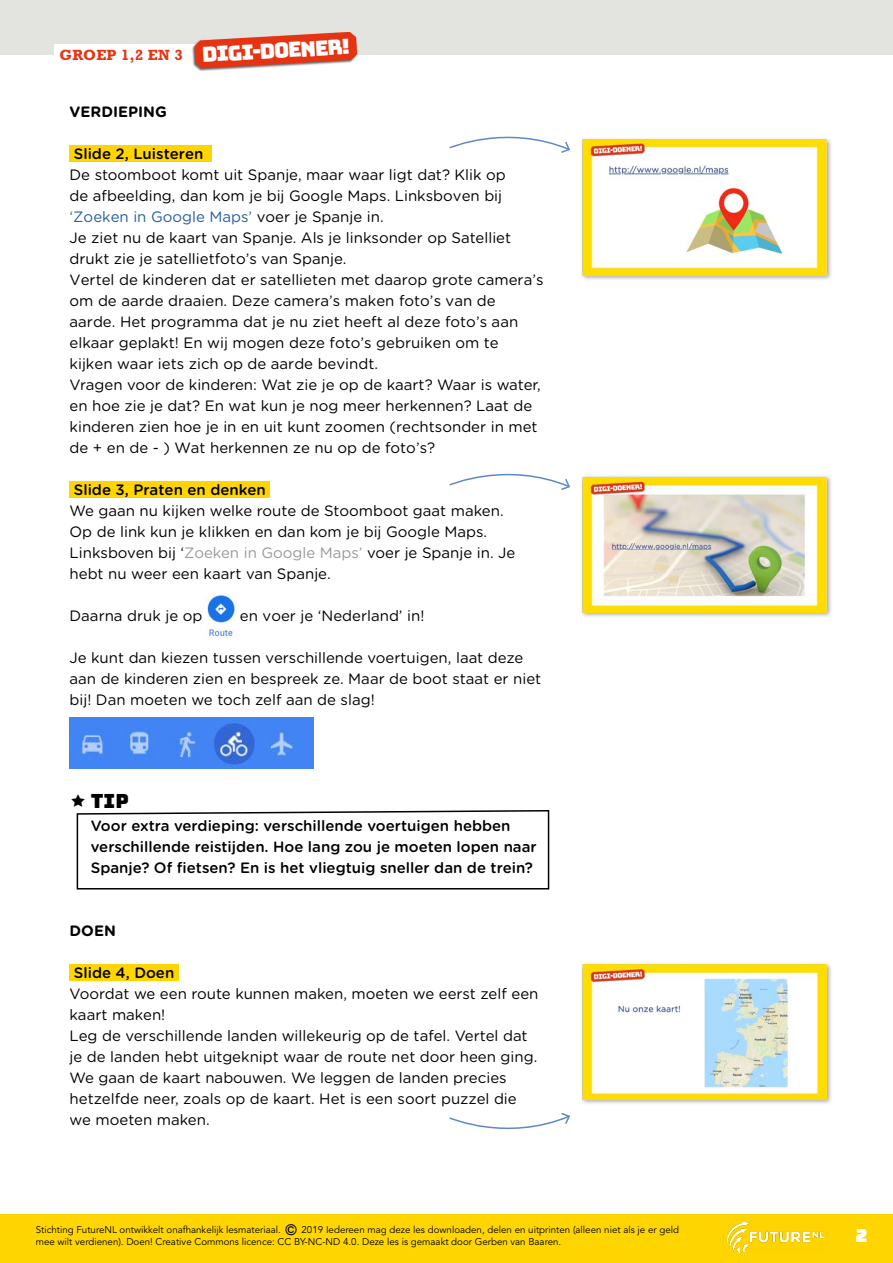
<style>
.page{position:relative;width:893px;height:1263px;background:#fff}
.page>*{position:absolute;margin:0;border:0;box-sizing:border-box;transform-origin:0 0}
.t1{font:20.85px "Bungee";color:#fff}
.t2{font:19.5px "Bungee";color:#000}
.t3{font:18px "Bungee";color:#000}
.t4{font:18px "Bungee";color:#fff}
.t5{font:15px/21px "Gotham Rounded";color:#000}
.t6{font:500 15px/21px "Gotham Rounded";color:#000}
.t7{font:700 15px "Gotham Rounded";color:#000}
.t8{font:700 15px "Rockwell Std";letter-spacing:.02em;color:#e63312}
.t9{font:9.75px/11.7px "Avenir LT Std";color:#000}
.s1{color:#275e9e}
.s2{color:#999}
.s3{font-weight:500;font-size:15px}
</style>
<div class="page">
<div style="left:0;top:0;width:893px;height:55px;background:#e3e3df"></div>
<div style="left:0;top:1214px;width:893px;height:49px;background:#ffd500"></div>
<img style="left:727px;top:1222px;width:97px;height:31px">
<div style="left:54px;top:44px;width:164px;height:21px;background:#fff"></div>
<div style="left:192px;top:32px;width:166px;height:40px;background:#000;opacity:.6"></div>
<svg style="left:194px;top:32px;width:163px;height:36px"></svg>
<div style="left:70px;top:145px;width:142px;height:17px;background:#ffd500"></div>
<div style="left:70px;top:481px;width:200px;height:17px;background:#ffd500"></div>
<div style="left:70px;top:964px;width:109px;height:17px;background:#ffd500"></div>
<div style="left:579px;top:137px;width:253px;height:144px;background:#000;opacity:.35"></div>
<img style="left:583px;top:140px;width:243px;height:135px">
<div style="left:579px;top:474px;width:253px;height:144px;background:#000;opacity:.35"></div>
<img style="left:583px;top:477px;width:243px;height:135px">
<div style="left:579px;top:961px;width:253px;height:144px;background:#000;opacity:.35"></div>
<img style="left:583px;top:964px;width:243px;height:135px">
<svg style="left:449px;top:136px;width:121px;height:17px"></svg>
<svg style="left:449px;top:473px;width:121px;height:17px"></svg>
<svg style="left:449px;top:1112px;width:121px;height:18px"></svg>
<img style="left:69px;top:717px;width:245px;height:52px">
<img style="left:207px;top:595px;width:28px;height:43px">
<svg style="left:76px;top:810px;width:474px;height:80px"></svg>
<p class="t8" style="left:59px;top:46px;width:125px">GROEP 1,2 EN 3</p>
<h1 class="t1" style="left:202px;top:42px;width:150px;rotate:-3deg">digi-doener!</h1>
<p class="t7" style="left:70px;top:100px;width:99px">VERDIEPING</p>
<p class="t6" style="left:74px;top:142px;width:131px">Slide 2, Luisteren</p>
<p class="t5" style="left:70px;top:163px;width:475px">De stoomboot komt uit Spanje, maar waar ligt dat? Klik op<br>de afbeelding, dan kom je bij Google Maps. Linksboven bij <span class="s1">‘Zoeken in Google Maps’</span> voer je Spanje in.<br>Je ziet nu de kaart van Spanje. Als je linksonder op Satelliet drukt zie je satellietfoto’s van Spanje.<br>Vertel de kinderen dat er satellieten met daarop grote camera’s om de aarde draaien. Deze camera’s maken foto’s van de aarde. Het programma dat je nu ziet heeft al deze foto’s aan elkaar geplakt! En wij mogen deze foto’s gebruiken om te kijken waar iets zich op de aarde bevindt.<br>Vragen voor de kinderen: Wat zie je op de kaart? Waar is water, en hoe zie je dat? En wat kun je nog meer herkennen? Laat de kinderen zien hoe je in en uit kunt zoomen (rechtsonder in met de + en de - ) Wat herkennen ze nu op de foto’s?</p>
<p class="t6" style="left:74px;top:478px;width:193px">Slide 3, Praten en denken</p>
<p class="t5" style="left:70px;top:499px;width:447px">We gaan nu kijken welke route de Stoomboot gaat maken.<br>Op de link kun je klikken en dan kom je bij Google Maps.<br>Linksboven bij ‘<span class="s2">Zoeken in Google Maps’</span> voer je Spanje in. Je hebt nu weer een kaart van Spanje.</p>
<p class="t5" style="left:70px;top:604px;width:134px">Daarna druk je op</p>
<p class="t5" style="left:240px;top:604px;width:186px">en voer je ‘Nederland’ in!</p>
<p class="t5" style="left:70px;top:646px;width:473px">Je kunt dan kiezen tussen verschillende voertuigen, laat deze aan de kinderen zien en bespreek ze. Maar de boot staat er niet bij! Dan moeten we toch zelf aan de slag!</p>
<h2 class="t2" style="left:91px;top:790px;width:39px">Tip</h2>
<p class="t6" style="left:91px;top:814px;width:447px">Voor extra verdieping: verschillende voertuigen hebben verschillende reistijden. Hoe lang zou je moeten lopen naar<br>Spanje? Of fietsen? En is het vliegtuig sneller dan de trein?</p>
<p class="t7" style="left:70px;top:919px;width:48px">DOEN</p>
<p class="t6" style="left:74px;top:961px;width:102px">Slide 4, Doen</p>
<p class="t5" style="left:70px;top:982px;width:470px">Voordat we een route kunnen maken, moeten we eerst zelf een kaart maken!<br>Leg de verschillende landen willekeurig op de tafel. Vertel dat je de landen hebt uitgeknipt waar de route net door heen ging.<br>We gaan de kaart nabouwen. We leggen de landen precies hetzelfde neer, zoals op de kaart. Het is een soort puzzel die we moeten maken.</p>
<p class="t3" style="left:358px;top:1215px;width:13px">2</p>
<p class="t9" style="left:36px;top:1224px;width:645px">Stichting FutureNL ontwikkelt onafhankelijk lesmateriaal. <span class="s3">©</span> 2019 Iedereen mag deze les downloaden, delen en uitprinten (alleen niet als je er geld mee wilt verdienen). Doen! Creative Commons licence: CC BY-NC-ND 4.0. Deze les is gemaakt door Gerben van Baaren.</p>
<p class="t4" style="left:856px;top:1225px;width:13px">2</p>
</div>
